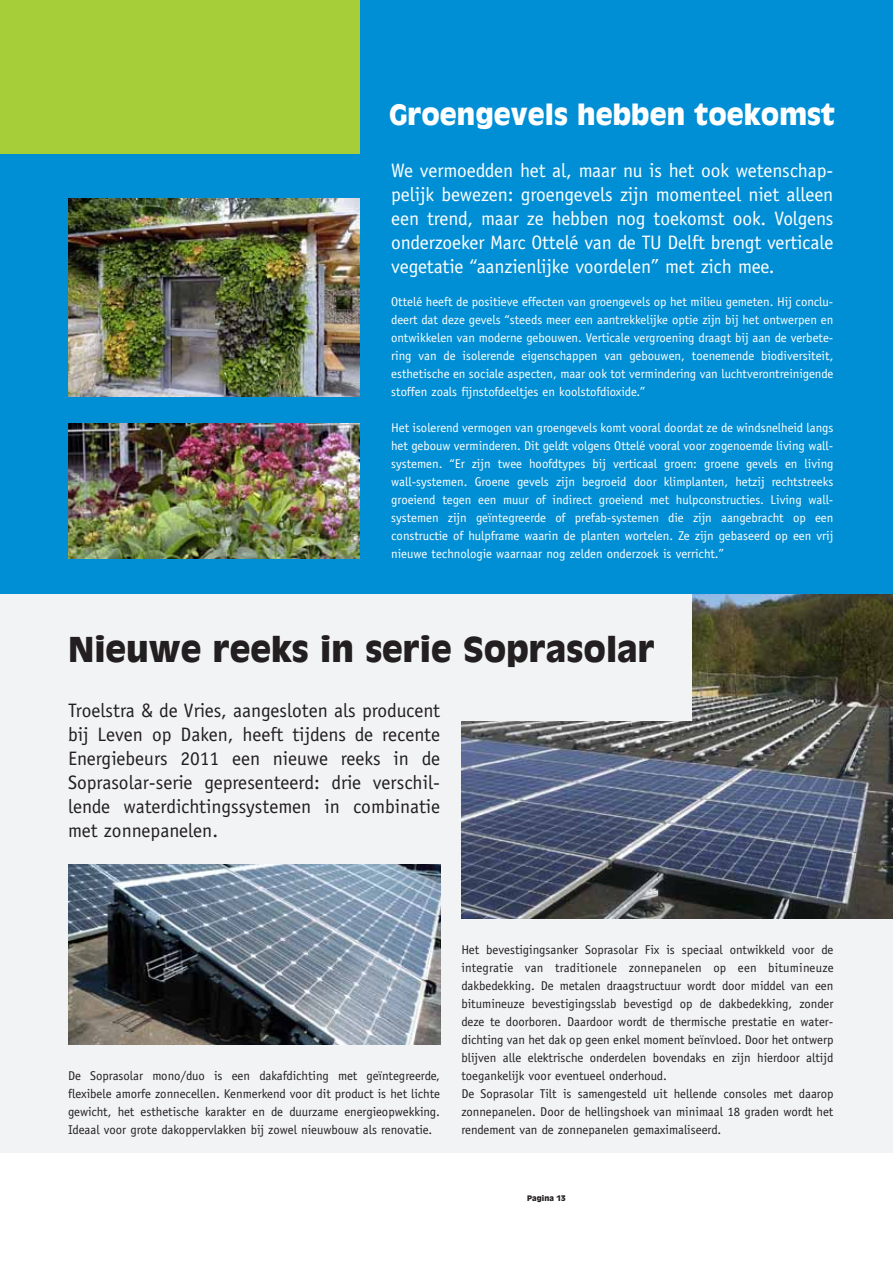
<style>
.page{position:relative;width:893px;height:1263px;background:#fff}
.page>*{position:absolute;margin:0;border:0;box-sizing:border-box;transform-origin:0 0}
.t1{font:900 33.9px "Antique Olive";color:#231f20}
.t2{font:900 27.75px "Antique Olive";color:#fff}
.t3{font:19.5px/24px "Officina Sans";letter-spacing:-.005em;color:#fff;text-align:justify}
.t4{font:19.5px/24px "Officina Sans";color:#231f20;text-align:justify}
.t5{font:12.75px/18px "Officina Sans";color:#fff;text-align:justify}
.t6{font:12.75px/18px "Officina Sans";color:#231f20}
.t7{font:900 7.5px "Antique Olive";color:#231f20}
</style>
<div class="page">
<div style="left:0;top:0;width:893px;height:594px;background:#008fd5"></div>
<div style="left:0;top:0;width:359px;height:153px;background:#a6ce39"></div>
<div style="left:0;top:594px;width:893px;height:558px;background:#f2f3f5"></div>
<img style="left:461px;top:594px;width:432px;height:324px">
<div style="left:0;top:594px;width:691px;height:126px;background:#f2f3f5"></div>
<img style="left:68px;top:864px;width:372px;height:180px">
<img style="left:68px;top:198px;width:291px;height:198px">
<img style="left:68px;top:423px;width:291px;height:135px">
<h2 class="t2" style="left:389px;top:98px;width:447px">Groengevels hebben toekomst</h2>
<p class="t3" style="left:391px;top:158px;width:444px">We vermoedden het al, maar nu is het ook wetenschap&shy;pelijk bewezen: groengevels zijn momenteel niet alleen een trend, maar ze hebben nog toekomst ook. Volgens onderzoeker Marc Ottelé van de TU Delft brengt verticale vegetatie “aanzienlijke voordelen” met zich mee.</p>
<p class="t5" style="left:391px;top:293px;width:444px">Ottelé heeft de positieve effecten van groengevels op het milieu gemeten. Hij conclu&shy;deert dat deze gevels “steeds meer een aantrekkelijke optie zijn bij het ontwerpen en ontwikkelen van moderne gebouwen. Verticale vergroening draagt bij aan de verbete&shy;ring van de isolerende eigenschappen van gebouwen, toenemende biodiversiteit, esthetische en sociale aspecten, maar ook tot vermindering van luchtverontreinigende stoffen zoals fijnstofdeeltjes en koolstofdioxide.”</p>
<p class="t5" style="left:391px;top:419px;width:444px">Het isolerend vermogen van groengevels komt vooral doordat ze de windsnelheid langs het gebouw verminderen. Dit geldt volgens Ottelé vooral voor zogenoemde living wall&shy;systemen. “Er zijn twee hoofdtypes bij verticaal groen: groene gevels en living wall-systemen. Groene gevels zijn begroeid door klimplanten, hetzij rechtstreeks groeiend tegen een muur of indirect groeiend met hulpconstructies. Living wall&shy;systemen zijn geïntegreerde of prefab-systemen die zijn aangebracht op een constructie of hulpframe waarin de planten wortelen. Ze zijn gebaseerd op een vrij nieuwe technologie waarnaar nog zelden onderzoek is verricht.”</p>
<h1 class="t1" style="left:68px;top:629px;width:588px">Nieuwe reeks in serie Soprasolar</h1>
<p class="t4" style="left:68px;top:698px;width:374px">Troelstra &amp; de Vries, aangesloten als producent bij Leven op Daken, heeft tijdens de recente Energiebeurs 2011 een nieuwe reeks in de Soprasolar-serie gepresenteerd: drie verschil&shy;lende waterdichtingssystemen in combinatie met zonnepanelen.</p>
<p class="t6" style="left:68px;top:1067px;width:374px;text-align:justify">De Soprasolar mono/duo is een dakafdichting met geïntegreerde, flexibele amorfe zonnecellen. Kenmerkend voor dit product is het lichte gewicht, het esthetische karakter en de duurzame energieopwekking.<br>Ideaal voor grote dakoppervlakken bij zowel nieuwbouw als renovatie.</p>
<p class="t6" style="left:461px;top:941px;width:374px">Het bevestigingsanker Soprasolar Fix is speciaal ontwikkeld voor de integratie van traditionele zonnepanelen op een bitumineuze dakbedekking. De metalen draagstructuur wordt door middel van een bitumineuze bevestigingsslab bevestigd op de dakbedekking, zonder deze te doorboren. Daardoor wordt de thermische prestatie en water&shy;dichting van het dak op geen enkel moment beïnvloed. Door het ontwerp blijven alle elektrische onderdelen bovendaks en zijn hierdoor altijd toegankelijk voor eventueel onderhoud.<br>De Soprasolar Tilt is samengesteld uit hellende consoles met daarop zonnepanelen. Door de hellingshoek van minimaal 18 graden wordt het rendement van de zonnepanelen gemaximaliseerd.</p>
<p class="t7" style="left:527px;top:1194px;width:40px">Pagina 13</p>
</div>
